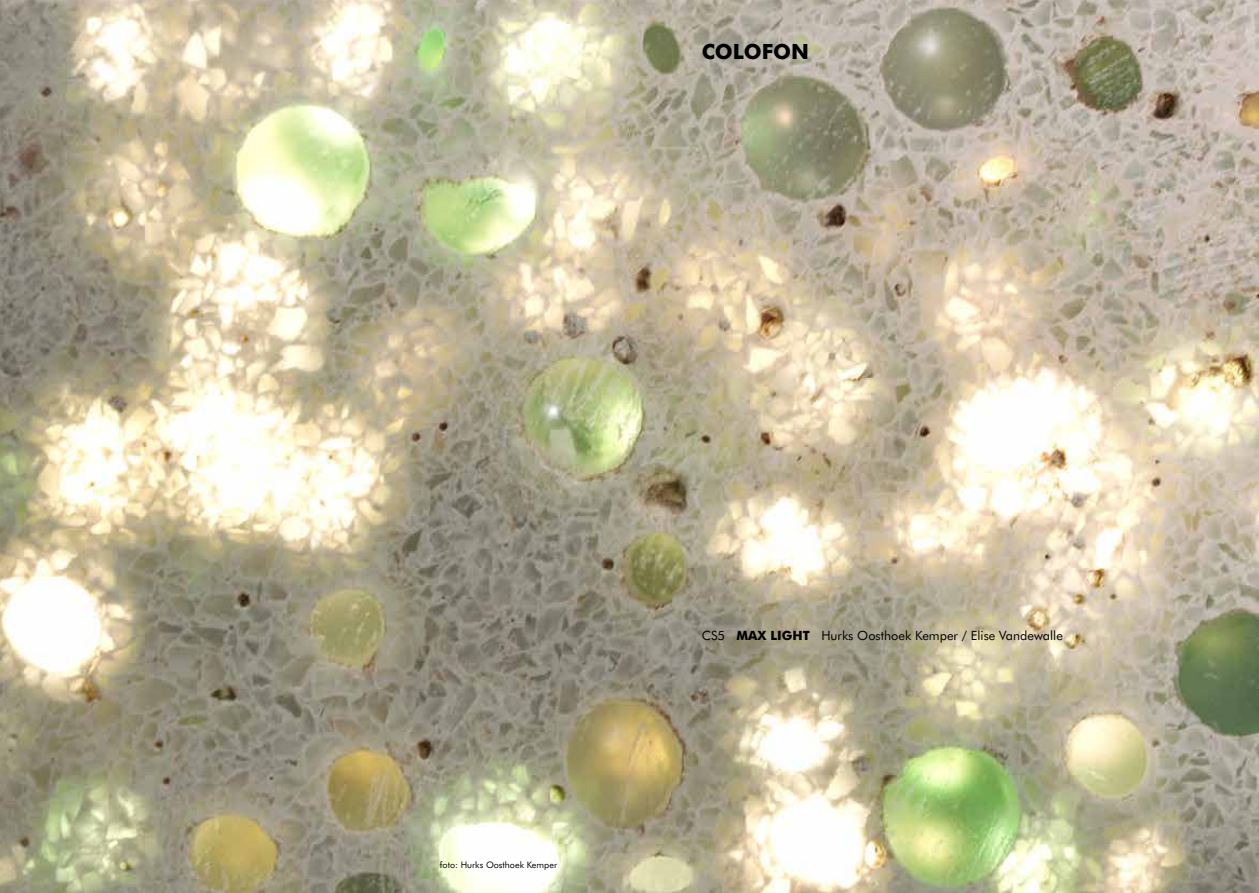
<style>
.page{position:relative;width:1259px;height:893px;background:#fff}
.page>*{position:absolute;margin:0;border:0;box-sizing:border-box;transform-origin:0 0}
.t1{font:700 21px "Futura BT";color:#000}
.t2{font:12.75px "Futura BT";color:#000}
.t3{font:9px "Futura BT";color:#000}
.s1{font-weight:700}
</style>
<div class="page">
<img style="left:0;top:0;width:1259px;height:893px">
<h1 class="t1" style="left:702px;top:39px;width:109px">COLOFON</h1>
<p class="t3" style="left:440px;top:859px;width:119px">foto: Hurks Oosthoek Kemper</p>
<p class="t2" style="left:702px;top:627px;width:363px">CS5 <span class="s1">MAX LIGHT</span> Hurks Oosthoek Kemper / Elise Vandewalle</p>
</div>
